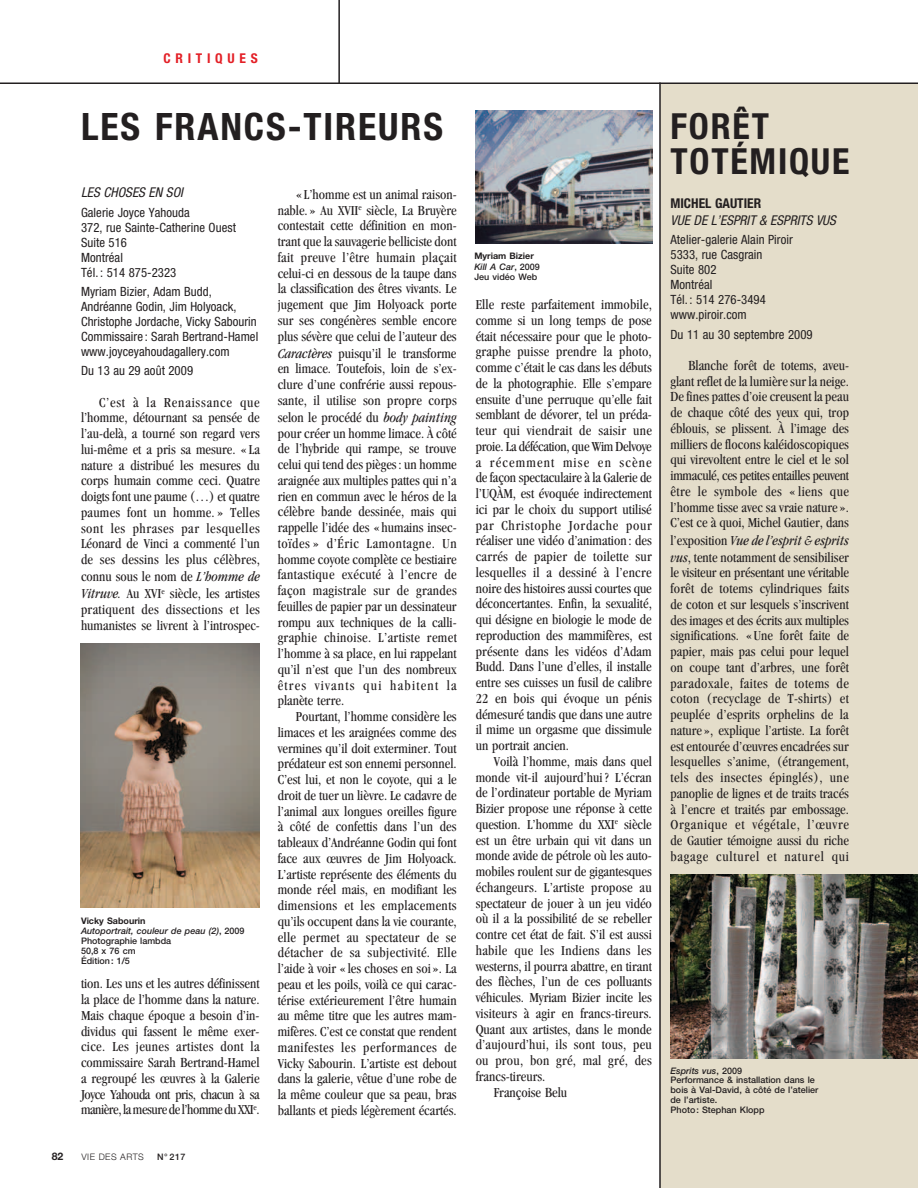
<style>
.page{position:relative;width:918px;height:1188px;background:#fff}
.page>*{position:absolute;margin:0;border:0;box-sizing:border-box;transform-origin:0 0}
.t1{font:700 condensed 37.8px "Helvetica Neue";color:#231f20}
.t2{font:700 condensed 36px/34.5px "Helvetica Neue";letter-spacing:.05em;color:#231f20}
.t3{font:condensed 14.25px/15.8px "Garamond";color:#231f20;text-align:justify}
.t4{font:condensed 14.25px "Garamond";letter-spacing:.025em;color:#231f20}
.t5{font:italic condensed 13.5px "Helvetica Neue";letter-spacing:.02em;color:#231f20}
.t6{font:700 condensed 13.5px "Helvetica Neue";color:#231f20}
.t7{font:700 condensed 13.5px "Helvetica Neue";letter-spacing:.35em;color:#e31f26}
.t8{font:condensed 12.75px/15px "Helvetica Neue";letter-spacing:.005em;color:#231f20}
.t9{font:700 10.5px "Helvetica Neue";color:#231f20}
.t10{font:500 9px/9.8px "Helvetica Neue";color:#231f20}
.t11{font:italic 500 9px/10.8px "Helvetica Neue";color:#231f20}
.t12{font:700 9px/10.8px "Helvetica Neue";color:#231f20}
.t13{font:300 9px "Helvetica Neue";letter-spacing:.05em;color:#231f20}
.s1{font-style:italic}
.s2{font-weight:700;font-style:normal}
.s3{font-style:normal}
.s4{font-weight:500;font-style:italic}
.s5{font-weight:500}
</style>
<div class="page">
<div style="left:661px;top:83px;width:257px;height:1105px;background:#e4ddca"></div>
<img style="left:476px;top:111px;width:177px;height:132px">
<hr style="left:338px;top:0;width:2px;height:84px;background:#231f20">
<hr style="left:0;top:82px;width:918px;height:2px;background:#231f20">
<img style="left:80px;top:644px;width:179px;height:264px">
<img style="left:670px;top:874px;width:248px;height:185px">
<hr style="left:659px;top:82px;width:2px;height:1106px;background:#231f20">
<p class="t7" style="left:164px;top:50px;width:96px">CRITIQUES</p>
<h1 class="t1" style="left:81px;top:104px;width:116px">LES FRAN</h1>
<h1 class="t1" style="left:244px;top:104px;width:81px">CS-TIREURS</h1>
<h2 class="t2" style="left:670px;top:109px;width:126px">FORÊT<br>TOTÉMIQUE</h2>
<p class="t5" style="left:81px;top:185px;width:103px">LES CHOSES EN SOI</p>
<p class="t8" style="left:81px;top:204px;width:156px">Galerie Joyce Yahouda<br>372, rue Sainte-Catherine Ouest<br>Suite 516<br>Montréal<br>Tél. : 514 875-2323</p>
<p class="t8" style="left:81px;top:284px;width:179px">Myriam Bizier, Adam Budd,<br>Andréanne Godin, Jim Holyoack,<br>Christophe Jordache, Vicky Sabourin<br>Commissaire : Sarah Bertrand-Hamel www.joyceyahoudagallery.com</p>
<p class="t8" style="left:81px;top:363px;width:114px">Du 13 au 29 août 2009</p>
<p class="t3" style="left:81px;top:394px;width:180px;text-indent:18px">C’est à la Renaissance que l’homme, détournant sa pensée de l’au-delà, a tourné son regard vers lui-même et a pris sa mesure. « La nature a distribué les mesures du corps humain comme ceci. Quatre doigts font une paume (…) et quatre paumes font un homme. » Telles sont les phrases par lesquelles Léonard de Vinci a commenté l’un de ses dessins les plus célèbres,</p>
<p class="t3" style="left:81px;top:568px;width:180px;line-height:17.1px">connu sous le nom de <span class="s1">L’homme de<br>Vitruve.</span> Au XVI<sup>e</sup> siècle, les artistes</p>
<p class="t3" style="left:81px;top:602px;width:180px">pratiquent des dissections et les humanistes se livrent à l’introspec-</p>
<p class="t11" style="left:81px;top:915px;width:165px"><span class="s2">Vicky Sabourin<br></span>Autoportrait, couleur de peau (2)<span class="s3">, 2009</span></p>
<p class="t10" style="left:81px;top:936px;width:92px">Photographie lambda<br>50,8 x 76 cm<br>Édition: 1/5</p>
<p class="t3" style="left:81px;top:976px;width:180px">tion. Les uns et les autres définissent la place de l’homme dans la nature.<br>Mais chaque époque a besoin d’in&shy;dividus qui fassent le même exer&shy;cice. Les jeunes artistes dont la commissaire Sarah Bertrand-Hamel a regroupé les œuvres à la Galerie Joyce Yahouda ont pris, chacun à sa manière, la mesure de l’homme du XXI<sup>e</sup>.</p>
<p class="t9" style="left:52px;top:1150px;width:13px">82</p>
<p class="t13" style="left:82px;top:1151px;width:64px">VIE DES ARTS</p>
<p class="t10" style="left:157px;top:1152px;width:30px">N° 217</p>
<p class="t3" style="left:278px;top:186px;width:181px;text-indent:18px">« L’homme est un animal raison&shy;nable. » Au XVII<sup>e</sup> siècle, La Bruyère contestait cette définition en mon&shy;trant que la sauvagerie belliciste dont fait preuve l’être humain plaçait celui-ci en dessous de la taupe dans la classification des êtres vivants. Le jugement que Jim Holyoack porte sur ses congénères semble encore plus sévère que celui de l’auteur des</p>
<p class="t3" style="left:278px;top:345px;width:181px"><span class="s1">Caractères</span> puisqu’il le transforme en limace. Toutefois, loin de s’ex&shy;clure d’une confrérie aussi repous&shy;sante, il utilise son propre corps</p>
<p class="t3" style="left:278px;top:409px;width:181px">selon le procédé du <span class="s1">body painting </span>pour créer un homme limace. À côté de l’hybride qui rampe, se trouve celui qui tend des pièges: un homme araignée aux multiples pattes qui n’a rien en commun avec le héros de la célèbre bande dessinée, mais qui rappelle l’idée des « humains insec&shy;toïdes » d’Éric Lamontagne. Un homme coyote complète ce bestiaire fantastique exécuté à l’encre de façon magistrale sur de grandes feuilles de papier par un dessinateur rompu aux techniques de la calli&shy;graphie chinoise. L’artiste remet l’homme à sa place, en lui rappelant qu’il n’est que l’un des nombreux êtres vivants qui habitent la planète terre.</p>
<p class="t3" style="left:278px;top:709px;width:181px;text-indent:18px">Pourtant, l’homme considère les limaces et les araignées comme des vermines qu’il doit exterminer. Tout prédateur est son ennemi personnel.<br>C’est lui, et non le coyote, qui a le droit de tuer un lièvre. Le cadavre de l’animal aux longues oreilles figure à côté de confettis dans l’un des tableaux d’Andréanne Godin qui font face aux œuvres de Jim Holyoack.<br>L’artiste représente des éléments du monde réel mais, en modifiant les dimensions et les emplacements qu’ils occupent dans la vie courante, elle permet au spectateur de se détacher de sa subjectivité. Elle l’aide à voir « les choses en soi ». La peau et les poils, voilà ce qui carac&shy;térise extérieurement l’être humain au même titre que les autres mam&shy;mifères. C’est ce constat que rendent manifestes les performances de Vicky Sabourin. L’artiste est debout dans la galerie, vêtue d’une robe de la même couleur que sa peau, bras ballants et pieds légèrement écartés.</p>
<p class="t12" style="left:474px;top:250px;width:67px">Myriam Bizier<br><span class="s4">Kill A Car</span><span class="s5">, 2009</span></p>
<p class="t10" style="left:474px;top:271px;width:64px">Jeu vidéo Web</p>
<p class="t3" style="left:476px;top:297px;width:178px">Elle reste parfaitement immobile, comme si un long temps de pose était nécessaire pour que le photo&shy;graphe puisse prendre la photo, comme c’était le cas dans les débuts de la photographie. Elle s’empare ensuite d’une perruque qu’elle fait semblant de dévorer, tel un préda&shy;teur qui viendrait de saisir une proie. La défécation, que Wim Delvoye a récemment mise en scène de façon spectaculaire à la Galerie de l’UQÀM, est évoquée indirectement ici par le choix du support utilisé par Christophe Jordache pour réaliser une vidéo d’animation : des carrés de papier de toilette sur lesquelles il a dessiné à l’encre noire des histoires aussi courtes que déconcertantes. Enfin, la sexualité, qui désigne en biologie le mode de reproduction des mammifères, est présente dans les vidéos d’Adam Budd. Dans l’une d’elles, il installe entre ses cuisses un fusil de calibre 22 en bois qui évoque un pénis démesuré tandis que dans une autre il mime un orgasme que dissimule un portrait ancien.</p>
<p class="t3" style="left:494px;top:753px;width:160px">Voilà l’homme, mais dans quel</p>
<p class="t3" style="left:476px;top:769px;width:178px">monde vit-il aujourd’hui? L’écran</p>
<p class="t3" style="left:476px;top:785px;width:178px">de l’ordinateur portable de Myriam</p>
<p class="t3" style="left:476px;top:801px;width:178px">Bizier propose une réponse à cette</p>
<p class="t3" style="left:476px;top:816px;width:178px">question. L’homme du XXI<sup>e</sup> siècle</p>
<p class="t3" style="left:476px;top:832px;width:178px">est un être urbain qui vit dans un</p>
<p class="t3" style="left:476px;top:848px;width:178px">monde avide de pétrole où les auto-</p>
<p class="t3" style="left:476px;top:864px;width:178px">mobiles roulent sur de gigantesques</p>
<p class="t3" style="left:476px;top:879px;width:177px">échangeurs. L’artiste propose au</p>
<p class="t3" style="left:476px;top:895px;width:178px">spectateur de jouer à un jeu vidéo</p>
<p class="t3" style="left:476px;top:911px;width:178px">où il a la possibilité de se rebeller</p>
<p class="t3" style="left:476px;top:927px;width:178px">contre cet état de fait. S’il est aussi</p>
<p class="t4" style="left:476px;top:943px;width:177px">habile que les Indiens dans les</p>
<p class="t3" style="left:476px;top:958px;width:178px">westerns, il pourra abattre, en tirant</p>
<p class="t3" style="left:476px;top:974px;width:178px">des flèches, l’un de ces polluants</p>
<p class="t3" style="left:476px;top:990px;width:178px">véhicules. Myriam Bizier incite les</p>
<p class="t3" style="left:476px;top:1005px;width:178px">visiteurs à agir en francs-tireurs.</p>
<p class="t3" style="left:476px;top:1021px;width:178px">Quant aux artistes, dans le monde</p>
<p class="t3" style="left:476px;top:1037px;width:178px">d’aujourd’hui, ils sont tous, peu</p>
<p class="t3" style="left:476px;top:1053px;width:178px">ou prou, bon gré, mal gré, des</p>
<p class="t3" style="left:476px;top:1068px;width:71px">francs-tireurs.</p>
<p class="t3" style="left:494px;top:1084px;width:75px">Françoise Belu</p>
<p class="t6" style="left:670px;top:195px;width:92px">MICHEL GAUTIER</p>
<p class="t5" style="left:670px;top:212px;width:166px">VUE DE L ’ESPRIT &amp; ESPRITS VUS</p>
<p class="t8" style="left:670px;top:232px;width:124px">Atelier-galerie Alain Piroir<br>5333, rue Casgrain<br>Suite 802<br>Montréal<br>Tél. : 514 276-3494 www.piroir.com</p>
<p class="t8" style="left:670px;top:327px;width:144px">Du 11 au 30 septembre 2009</p>
<p class="t3" style="left:671px;top:357px;width:180px;text-indent:18px">Blanche forêt de totems, aveu&shy;glant reflet de la lumière sur la neige.<br>De fines pattes d’oie creusent la peau de chaque côté des yeux qui, trop éblouis, se plissent. À l’image des milliers de flocons kaléidoscopiques qui virevoltent entre le ciel et le sol immaculé, ces petites entailles peuvent être le symbole des « liens que l’homme tisse avec sa vraie nature ».<br>C’est ce à quoi, Michel Gautier, dans</p>
<p class="t3" style="left:671px;top:531px;width:180px;line-height:17.1px">l’exposition <span class="s1">Vue de l’esprit &amp; esprits vus</span>, tente notamment de sensibiliser</p>
<p class="t3" style="left:671px;top:565px;width:180px">le visiteur en présentant une véritable forêt de totems cylindriques faits de coton et sur lesquels s’inscrivent des images et des écrits aux multiples significations. « Une forêt faite de papier, mais pas celui pour lequel on coupe tant d’arbres, une forêt paradoxale, faites de totems de coton (recyclage de T-shirts) et peuplée d’esprits orphelins de la nature », explique l’artiste. La forêt est entourée d’œuvres encadrées sur lesquelles s’anime, (étrangement, tels des insectes épinglés), une panoplie de lignes et de traits tracés à l’encre et traités par embossage.<br>Organique et végétale, l’œuvre de Gautier témoigne aussi du riche bagage culturel et naturel qui</p>
<p class="t10" style="left:670px;top:1065px;width:149px"><span class="s1">Esprits vus</span>, 2009<br>Performance &amp; installation dans le bois à Val-David, à côté de l’atelier de l’artiste.<br>Photo: Stephan Klopp</p>
</div>
